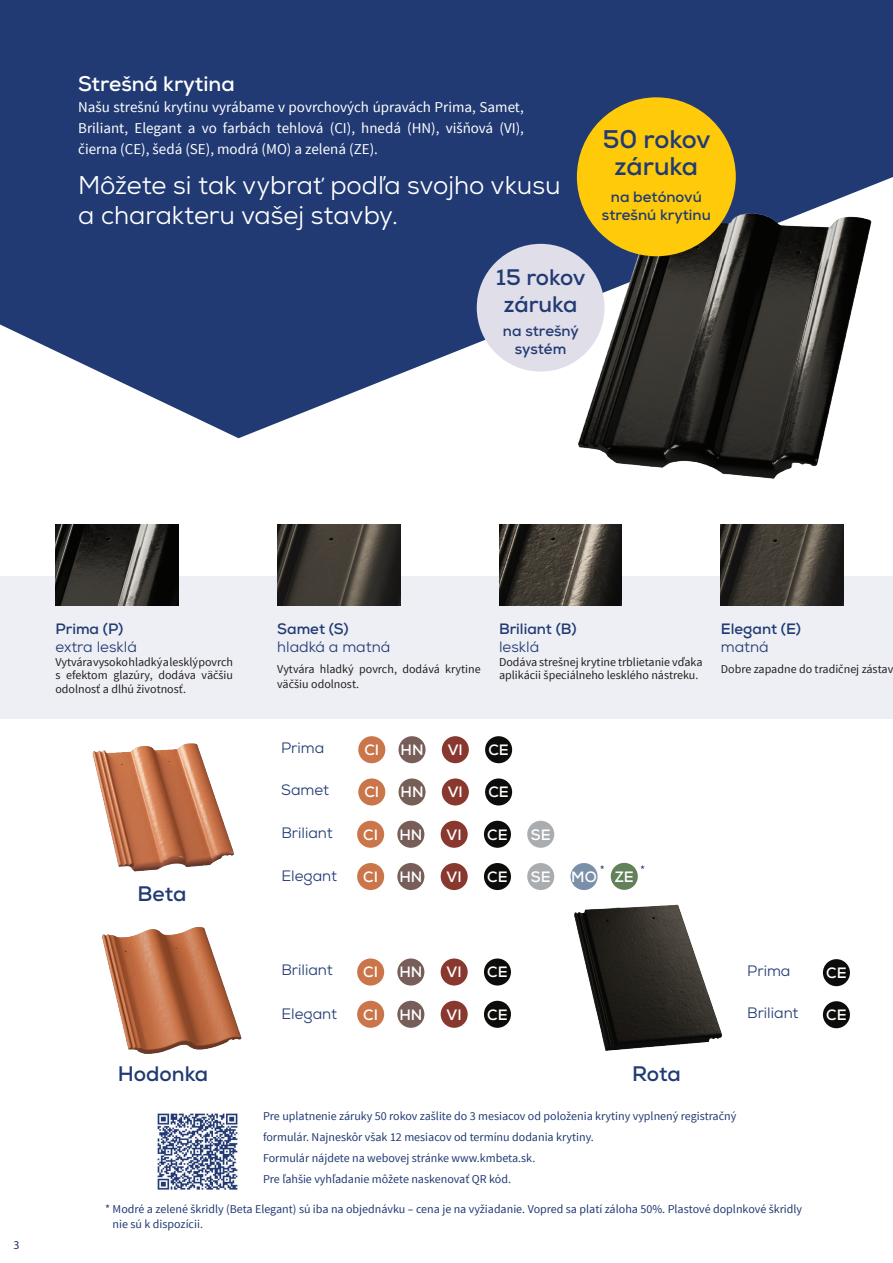
<style>
.page{position:relative;width:893px;height:1263px;background:#fff}
.page>*{position:absolute;margin:0;border:0;box-sizing:border-box;transform-origin:0 0}
.t1{font:25.5px/30.6px "Nexa";color:#fff}
.t2{font:700 25.5px/27px "Nexa";letter-spacing:-.005em;color:#213a73;text-align:center}
.t3{font:700 22.5px/27px "Nexa";letter-spacing:-.005em;color:#213a73;text-align:center}
.t4{font:700 21px "Nexa";color:#213a73}
.t5{font:700 21px "Nexa";color:#fff}
.t6{font:15px/21px "Source Sans Pro";color:#fff;text-align:justify}
.t7{font:15px "Nexa";color:#213a73}
.t8{font:700 15px/18px "Nexa";color:#213a73;text-align:center}
.t9{font:700 15px "Nexa";color:#fff}
.t10{font:12px/21px "Source Sans Pro";color:#213a73}
.t11{font:12px/13.5px "Source Sans Pro";color:#231f20}
.t12{font:12px "Myriad Pro";color:#23336c}
</style>
<div class="page">
<div style="left:0;top:576px;width:893px;height:143px;background:#edeff4"></div>
<div style="left:484px;top:863px;width:27px;height:27px;background:#0c0d0a;border-radius:50%"></div>
<div style="left:527px;top:863px;width:27px;height:27px;background:#aaadb0;border-radius:50%"></div>
<div style="left:570px;top:863px;width:28px;height:27px;background:#7a8fa8;border-radius:50%"></div>
<div style="left:611px;top:863px;width:27px;height:27px;background:#62815b;border-radius:50%"></div>
<div style="left:441px;top:863px;width:27px;height:27px;background:#89382f;border-radius:50%"></div>
<div style="left:397px;top:863px;width:27px;height:27px;background:#775e59;border-radius:50%"></div>
<div style="left:357px;top:863px;width:27px;height:27px;background:#ca754a;border-radius:50%"></div>
<div style="left:484px;top:821px;width:27px;height:27px;background:#0c0d0a;border-radius:50%"></div>
<div style="left:527px;top:821px;width:27px;height:27px;background:#aaadb0;border-radius:50%"></div>
<div style="left:441px;top:821px;width:27px;height:27px;background:#89382f;border-radius:50%"></div>
<div style="left:397px;top:821px;width:27px;height:27px;background:#775e59;border-radius:50%"></div>
<div style="left:357px;top:821px;width:27px;height:27px;background:#ca754a;border-radius:50%"></div>
<div style="left:485px;top:736px;width:27px;height:27px;background:#0c0d0a;border-radius:50%"></div>
<div style="left:442px;top:736px;width:27px;height:27px;background:#89382f;border-radius:50%"></div>
<div style="left:398px;top:736px;width:28px;height:27px;background:#775e59;border-radius:50%"></div>
<div style="left:358px;top:736px;width:27px;height:27px;background:#ca754a;border-radius:50%"></div>
<div style="left:484px;top:1001px;width:27px;height:27px;background:#0c0d0a;border-radius:50%"></div>
<div style="left:441px;top:1001px;width:27px;height:27px;background:#89382f;border-radius:50%"></div>
<div style="left:397px;top:1001px;width:27px;height:27px;background:#775e59;border-radius:50%"></div>
<div style="left:357px;top:1001px;width:27px;height:27px;background:#ca754a;border-radius:50%"></div>
<div style="left:484px;top:958px;width:27px;height:27px;background:#0c0d0a;border-radius:50%"></div>
<div style="left:441px;top:958px;width:27px;height:27px;background:#89382f;border-radius:50%"></div>
<div style="left:397px;top:958px;width:27px;height:27px;background:#775e59;border-radius:50%"></div>
<div style="left:357px;top:958px;width:27px;height:27px;background:#ca754a;border-radius:50%"></div>
<img style="left:574px;top:904px;width:148px;height:147px">
<div style="left:823px;top:1001px;width:27px;height:27px;background:#0c0d0a;border-radius:50%"></div>
<div style="left:823px;top:959px;width:27px;height:27px;background:#0c0d0a;border-radius:50%"></div>
<img style="left:102px;top:926px;width:140px;height:128px">
<img style="left:92px;top:743px;width:142px;height:129px">
<img style="left:157px;top:1113px;width:81px;height:77px">
<img style="left:55px;top:524px;width:123px;height:82px">
<img style="left:499px;top:524px;width:123px;height:82px">
<img style="left:721px;top:524px;width:123px;height:82px">
<svg style="left:0;top:0;width:893px;height:438px;background:#384e81"></svg>
<img style="left:541px;top:181px;width:352px;height:298px">
<div style="left:577px;top:97px;width:159px;height:159px;background:#feca0a;border-radius:50%"></div>
<div style="left:477px;top:244px;width:127px;height:128px;background:#dfdee9;border-radius:50%"></div>
<img style="left:277px;top:524px;width:123px;height:82px">
<div style="left:485px;top:778px;width:27px;height:27px;background:#0c0d0a;border-radius:50%"></div>
<div style="left:442px;top:778px;width:27px;height:27px;background:#89382f;border-radius:50%"></div>
<div style="left:398px;top:778px;width:28px;height:27px;background:#775e59;border-radius:50%"></div>
<div style="left:358px;top:778px;width:27px;height:27px;background:#ca754a;border-radius:50%"></div>
<h3 class="t5" style="left:78px;top:70px;width:158px">Strešná krytina</h3>
<p class="t6" style="left:78px;top:97px;width:447px">Našu strešnú krytinu vyrábame v povrchových úpravách Prima, Samet, Briliant, Elegant a vo farbách tehlová (CI), hnedá (HN), višňová (VI), čierna (CE), šedá (SE), modrá (MO) a zelená (ZE).</p>
<h1 class="t1" style="left:78px;top:170px;width:484px">Môžete si tak vybrať podľa svojho vkusu a charakteru vašej stavby.</h1>
<h2 class="t3" style="left:496px;top:263px;width:91px">15 rokov záruka</h2>
<p class="t8" style="left:503px;top:321px;width:77px">na strešný systém</p>
<h1 class="t2" style="left:603px;top:125px;width:110px">50 rokov záruka</h1>
<p class="t8" style="left:602px;top:188px;width:110px">na betónovú strešnú krytinu</p>
<p class="t12" style="left:14px;top:1237px;width:8px">3</p>
<p class="t8" style="left:55px;top:620px;width:69px">Prima (P)</p>
<p class="t7" style="left:55px;top:638px;width:83px">extra lesklá</p>
<p class="t11" style="left:55px;top:655px;width:179px;text-align:justify">Vytvára vysoko hladký a lesklý povrch s efektom glazúry, dodáva väčšiu odolnosť a dlhú životnosť.</p>
<h3 class="t4" style="left:138px;top:880px;width:51px">Beta</h3>
<h3 class="t4" style="left:118px;top:1060px;width:92px">Hodonka</h3>
<p class="t8" style="left:277px;top:620px;width:73px">Samet (S)</p>
<p class="t7" style="left:277px;top:638px;width:115px">hladká a matná</p>
<p class="t11" style="left:277px;top:662px;width:205px;line-height:14.4px">Vytvára hladký povrch, dodává krytine väčšiu odolnost.</p>
<p class="t8" style="left:499px;top:620px;width:79px">Briliant (B)</p>
<p class="t7" style="left:499px;top:638px;width:42px">lesklá</p>
<p class="t11" style="left:499px;top:655px;width:205px">Dodáva strešnej krytine trblietanie vďaka aplikácii špeciálneho lesklého nástreku.</p>
<p class="t8" style="left:721px;top:620px;width:82px">Elegant (E)</p>
<p class="t7" style="left:721px;top:638px;width:49px">matná</p>
<p class="t11" style="left:721px;top:663px;width:174px">Dobre zapadne do tradičnej zástav</p>
<p class="t7" style="left:281px;top:738px;width:45px">Prima</p>
<p class="t9" style="left:364px;top:740px;width:16px">CI</p>
<p class="t9" style="left:400px;top:740px;width:25px">HN</p>
<p class="t9" style="left:448px;top:740px;width:17px">VI</p>
<p class="t9" style="left:488px;top:740px;width:22px">CE</p>
<p class="t7" style="left:281px;top:781px;width:49px">Samet</p>
<p class="t9" style="left:364px;top:782px;width:16px">CI</p>
<p class="t9" style="left:400px;top:782px;width:25px">HN</p>
<p class="t9" style="left:448px;top:782px;width:17px">VI</p>
<p class="t9" style="left:488px;top:782px;width:22px">CE</p>
<p class="t7" style="left:281px;top:823px;width:53px">Briliant</p>
<p class="t7" style="left:281px;top:866px;width:57px">Elegant</p>
<p class="t9" style="left:363px;top:825px;width:16px">CI</p>
<p class="t9" style="left:399px;top:825px;width:25px">HN</p>
<p class="t9" style="left:447px;top:825px;width:17px">VI</p>
<p class="t9" style="left:487px;top:825px;width:22px">CE</p>
<p class="t9" style="left:363px;top:867px;width:16px">CI</p>
<p class="t9" style="left:399px;top:867px;width:25px">HN</p>
<p class="t9" style="left:447px;top:867px;width:17px">VI</p>
<p class="t9" style="left:487px;top:867px;width:22px">CE</p>
<p class="t9" style="left:531px;top:825px;width:21px">SE</p>
<p class="t9" style="left:531px;top:867px;width:21px">SE</p>
<p class="t9" style="left:571px;top:867px;width:64px">MO ZE</p>
<p class="t10" style="left:600px;top:860px;width:7px">*</p>
<p class="t10" style="left:640px;top:860px;width:7px">*</p>
<p class="t7" style="left:281px;top:961px;width:53px">Briliant</p>
<p class="t7" style="left:281px;top:1004px;width:57px">Elegant</p>
<p class="t9" style="left:363px;top:962px;width:16px">CI</p>
<p class="t9" style="left:399px;top:962px;width:25px">HN</p>
<p class="t9" style="left:447px;top:962px;width:17px">VI</p>
<p class="t9" style="left:487px;top:962px;width:22px">CE</p>
<p class="t9" style="left:363px;top:1005px;width:16px">CI</p>
<p class="t9" style="left:399px;top:1005px;width:25px">HN</p>
<p class="t9" style="left:447px;top:1005px;width:17px">VI</p>
<p class="t9" style="left:487px;top:1005px;width:22px">CE</p>
<h3 class="t4" style="left:632px;top:1060px;width:50px">Rota</h3>
<p class="t7" style="left:747px;top:961px;width:45px">Prima</p>
<p class="t7" style="left:747px;top:1003px;width:53px">Briliant</p>
<p class="t9" style="left:826px;top:963px;width:22px">CE</p>
<p class="t9" style="left:826px;top:1005px;width:22px">CE</p>
<p class="t10" style="left:263px;top:1105px;width:475px">Pre uplatnenie záruky 50 rokov zašlite do 3 mesiacov od položenia krytiny vyplnený registračný formulár. Najneskôr však 12 mesiacov od termínu dodania krytiny.<br>Formulár nájdete na webovej stránke www.kmbeta.sk.<br>Pre ľahšie vyhľadanie môžete naskenovať QR kód.</p>
<p class="t10" style="left:113px;top:1202px;width:691px;line-height:14.4px;text-indent:-7px">* Modré a zelené škridly (Beta Elegant) sú iba na objednávku – cena je na vyžiadanie. Vopred sa platí záloha 50%. Plastové doplnkové škridly nie sú k dispozícii.</p>
</div>
